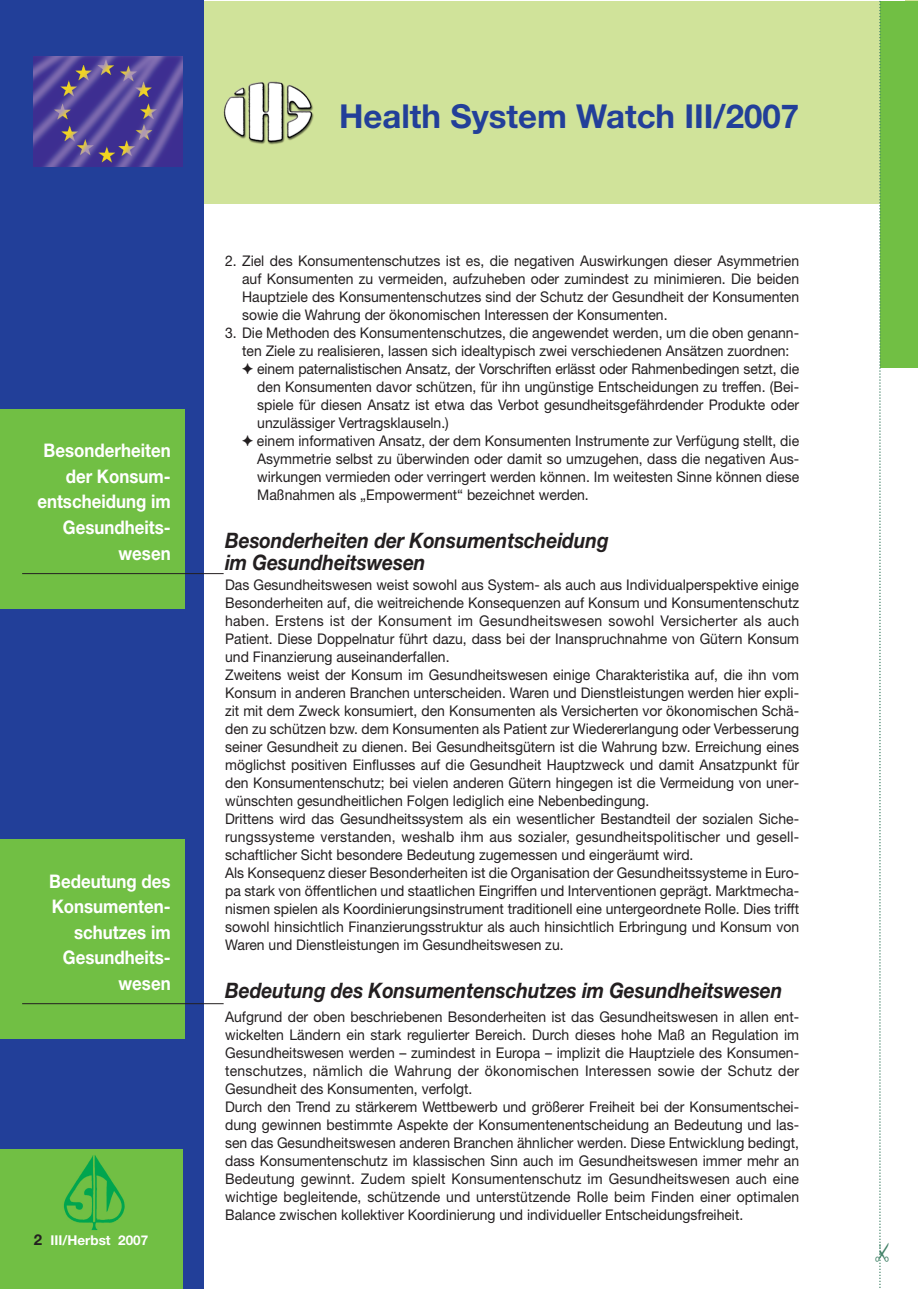
<style>
.page{position:relative;width:918px;height:1289px;background:#fff}
.page>*{position:absolute;margin:0;border:0;box-sizing:border-box;transform-origin:0 0}
.t1{font:700 33px "Helvetica Neue";color:#223f99}
.t2{font:22.5px "Monotype Sorts";color:#418167}
.t3{font:italic 700 21.3px/22.8px "Helvetica Neue";letter-spacing:-.005em;color:#231f20;scale:.9 1}
.t4{font:700 18.75px/25.5px "Helvetica Neue";color:#fff;text-align:right;scale:.9 1}
.t5{font:14.7px/18px "Helvetica Neue";color:#231f20;scale:.95 1}
.t6{font:700 13.5px "Helvetica Neue";color:#fff}
.s1{font-size:15px;color:#231f20}
.s2{font-family:"Monotype Sorts"}
</style>
<div class="page">
<div style="left:0;top:1px;width:918px;height:203px;background:#d0e39a"></div>
<div style="left:0;top:1px;width:204px;height:1287px;background:#223f99"></div>
<div style="left:0;top:1149px;width:183px;height:139px;background:#71bf44"></div>
<img style="left:63px;top:1155px;width:62px;height:75px">
<img style="left:34px;top:56px;width:149px;height:111px">
<div style="left:880px;top:1px;width:30px;height:366px;background:#71bf44"></div>
<div style="left:901px;top:1px;width:17px;height:366px;background:#71bf44"></div>
<img style="left:223px;top:81px;width:91px;height:64px">
<svg style="left:879px;top:1px;width:2px;height:1287px"></svg>
<div style="left:0;top:838px;width:185px;height:200px;background:#71bf44"></div>
<hr style="left:22px;top:1003px;width:202px;height:1px;background:#231f20">
<div style="left:0;top:409px;width:185px;height:199px;background:#71bf44"></div>
<hr style="left:22px;top:573px;width:202px;height:1px;background:#231f20">
<p class="t4" style="left:37px;top:440px;width:150px">Besonderheiten der Konsum&shy;entscheidung im<br>Gesundheits&shy;wesen</p>
<p class="t4" style="left:49px;top:869px;width:137px">Bedeutung des<br>Konsumenten&shy;schutzes im<br>Gesundheits&shy;wesen</p>
<p class="t6" style="left:34px;top:1235px;width:116px"><span class="s1">2</span> III/Herbst 2007</p>
<h1 class="t1" style="left:339px;top:104px;width:462px">Health System Watch III/2007</h1>
<p class="t5" style="left:242px;top:253px;width:588px;text-align:justify;text-indent:-17px">2. Ziel des Konsumentenschutzes ist es, die negativen Auswirkungen dieser Asymmetrien auf Konsumenten zu vermeiden, aufzuheben oder zumindest zu minimieren. Die beiden Hauptziele des Konsumentenschutzes sind der Schutz der Gesundheit der Konsumenten sowie die Wahrung der ökonomischen Interessen der Konsumenten.</p>
<p class="t5" style="left:225px;top:325px;width:606px">3. Die Methoden des Konsumentenschutzes, die angewendet werden, um die oben genann-</p>
<p class="t5" style="left:242px;top:343px;width:578px">ten Ziele zu realisieren, lassen sich idealtypisch zwei verschiedenen Ansätzen zuordnen:</p>
<p class="t5" style="left:242px;top:361px;width:588px"><span class="s2">✦</span> einem paternalistischen Ansatz, der Vorschriften erlässt oder Rahmenbedingen setzt, die</p>
<p class="t5" style="left:257px;top:379px;width:572px">den Konsumenten davor schützen, für ihn ungünstige Entscheidungen zu treffen. (Bei-</p>
<p class="t5" style="left:257px;top:397px;width:572px">spiele für diesen Ansatz ist etwa das Verbot gesundheitsgefährdender Produkte oder</p>
<p class="t5" style="left:257px;top:415px;width:203px">unzulässiger Vertragsklauseln.)</p>
<p class="t5" style="left:242px;top:433px;width:588px"><span class="s2">✦</span> einem informativen Ansatz, der dem Konsumenten Instrumente zur Verfügung stellt, die</p>
<p class="t5" style="left:257px;top:451px;width:572px">Asymmetrie selbst zu überwinden oder damit so umzugehen, dass die negativen Aus-</p>
<p class="t5" style="left:257px;top:469px;width:572px">wirkungen vermieden oder verringert werden können. Im weitesten Sinne können diese</p>
<p class="t5" style="left:257px;top:487px;width:351px">Maßnahmen als „Empowerment“ bezeichnet werden.</p>
<h3 class="t3" style="left:225px;top:530px;width:428px">Besonderheiten der Konsumentscheidung im Gesundheitswesen</h3>
<p class="t5" style="left:225px;top:577px;width:606px">Das Gesundheitswesen weist sowohl aus System- als auch aus Individualperspektive einige Besonderheiten auf, die weitreichende Konsequenzen auf Konsum und Konsumentenschutz haben. Erstens ist der Konsument im Gesundheitswesen sowohl Versicherter als auch Patient. Diese Doppelnatur führt dazu, dass bei der Inanspruchnahme von Gütern Konsum und Finanzierung auseinanderfallen.<br>Zweitens weist der Konsum im Gesundheitswesen einige Charakteristika auf, die ihn vom Konsum in anderen Branchen unterscheiden. Waren und Dienstleistungen werden hier expli&shy;zit mit dem Zweck konsumiert, den Konsumenten als Versicherten vor ökonomischen Schä&shy;den zu schützen bzw. dem Konsumenten als Patient zur Wiedererlangung oder Verbesserung seiner Gesundheit zu dienen. Bei Gesundheitsgütern ist die Wahrung bzw. Erreichung eines möglichst positiven Einflusses auf die Gesundheit Hauptzweck und damit Ansatzpunkt für den Konsumentenschutz; bei vielen anderen Gütern hingegen ist die Vermeidung von uner&shy;wünschten gesundheitlichen Folgen lediglich eine Nebenbedingung.<br>Drittens wird das Gesundheitssystem als ein wesentlicher Bestandteil der sozialen Siche&shy;rungssysteme verstanden, weshalb ihm aus sozialer, gesundheitspolitischer und gesell&shy;schaftlicher Sicht besondere Bedeutung zugemessen und eingeräumt wird.<br>Als Konsequenz dieser Besonderheiten ist die Organisation der Gesundheitssysteme in Euro&shy;pa stark von öffentlichen und staatlichen Eingriffen und Interventionen geprägt. Marktmecha&shy;nismen spielen als Koordinierungsinstrument traditionell eine untergeordnete Rolle. Dies trifft sowohl hinsichtlich Finanzierungsstruktur als auch hinsichtlich Erbringung und Konsum von Waren und Dienstleistungen im Gesundheitswesen zu.</p>
<h3 class="t3" style="left:225px;top:980px;width:621px">Bedeutung des Konsumentenschutzes im Gesundheitswesen</h3>
<p class="t5" style="left:225px;top:1009px;width:606px">Aufgrund der oben beschriebenen Besonderheiten ist das Gesundheitswesen in allen ent&shy;wickelten Ländern ein stark regulierter Bereich. Durch dieses hohe Maß an Regulation im Gesundheitswesen werden – zumindest in Europa – implizit die Hauptziele des Konsumen&shy;tenschutzes, nämlich die Wahrung der ökonomischen Interessen sowie der Schutz der Gesundheit des Konsumenten, verfolgt.<br>Durch den Trend zu stärkerem Wettbewerb und größerer Freiheit bei der Konsumentschei&shy;dung gewinnen bestimmte Aspekte der Konsumentenentscheidung an Bedeutung und las&shy;sen das Gesundheitswesen anderen Branchen ähnlicher werden. Diese Entwicklung bedingt, dass Konsumentenschutz im klassischen Sinn auch im Gesundheitswesen immer mehr an Bedeutung gewinnt. Zudem spielt Konsumentenschutz im Gesundheitswesen auch eine wichtige begleitende, schützende und unterstützende Rolle beim Finden einer optimalen Balance zwischen kollektiver Koordinierung und individueller Entscheidungsfreiheit.</p>
<h2 class="t2" style="left:872px;top:1262px;width:23px;rotate:-90deg">✃</h2>
</div>
